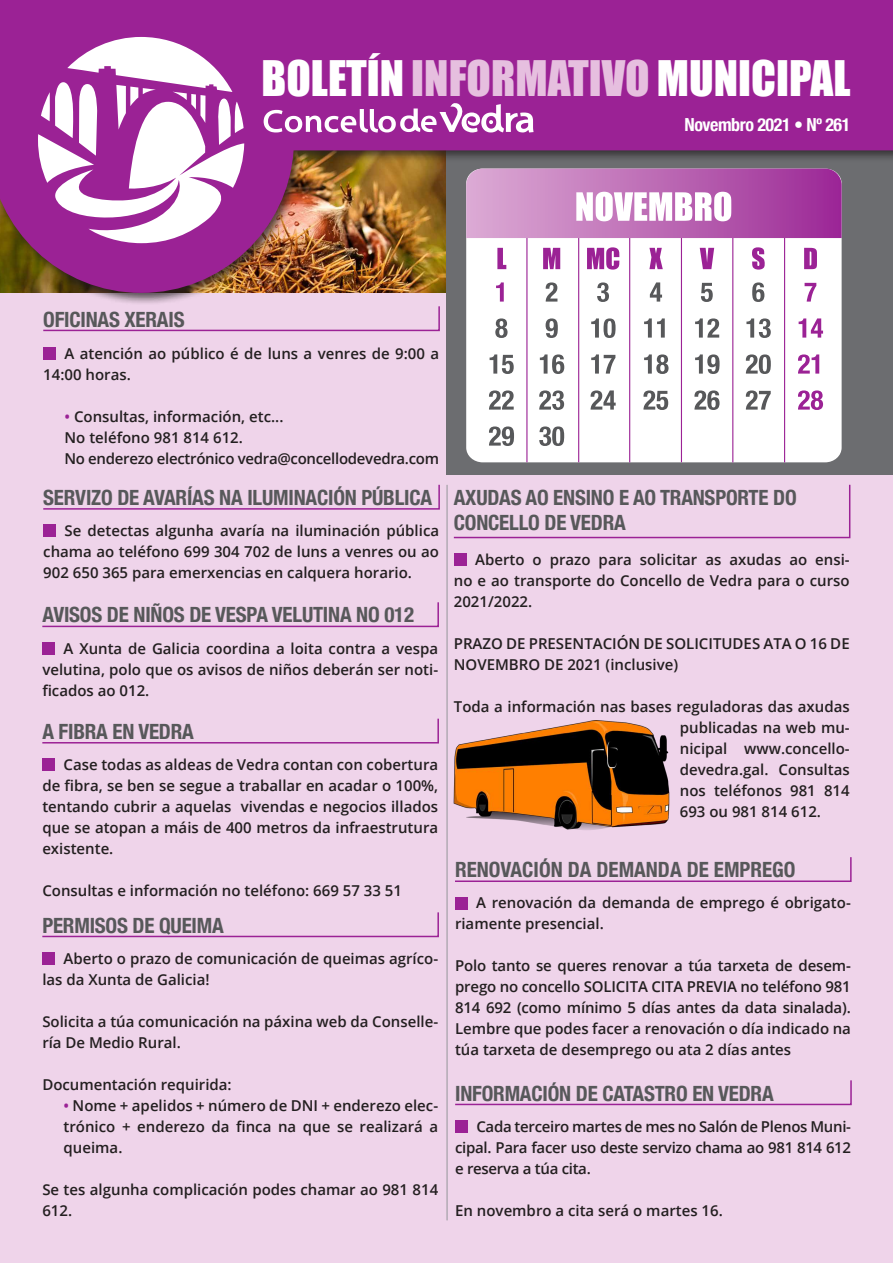
<style>
.page{position:relative;width:893px;height:1263px;background:#fff}
.page>*{position:absolute;margin:0;border:0;box-sizing:border-box;transform-origin:0 0}
.t1{font:45px "Impact";color:#fff}
.Titulares_Noticias{font:700 condensed 21px/25.2px "Helvetica Neue";letter-spacing:-.01em;color:#57585a}
.t2{font:700 condensed 18px "Helvetica Neue";letter-spacing:-.025em;color:#fff}
.Texto{font:600 15px/21px "Open Sans";color:#231f20;text-align:justify}
.Texto-2{font:600 15px "Open Sans";letter-spacing:-.02em;color:#231f20}
.s1{color:#e6bfdf}
.s2{color:#9b2295}
</style>
<div class="page">
<div style="left:0;top:147px;width:893px;height:1116px;background:#efd4ea"></div>
<div style="left:446px;top:147px;width:447px;height:328px;background:#6c6d70"></div>
<div style="left:0;top:0;width:893px;height:305px;background:#231f20;opacity:.75"></div>
<img style="left:0;top:0;width:893px;height:293px">
<svg style="left:38px;top:37px;width:206px;height:206px"></svg>
<svg style="left:264px;top:103px;width:270px;height:29px"></svg>
<hr style="left:447px;top:485px;width:1px;height:735px;background:#939598">
<svg style="left:43px;top:306px;width:397px;height:26px"></svg>
<div style="left:43px;top:347px;width:13px;height:13px;background:#9b2295"></div>
<svg style="left:43px;top:484px;width:397px;height:26px"></svg>
<div style="left:43px;top:525px;width:13px;height:12px;background:#9b2295"></div>
<svg style="left:455px;top:1080px;width:397px;height:26px"></svg>
<div style="left:455px;top:1120px;width:13px;height:12px;background:#9b2295"></div>
<svg style="left:42px;top:602px;width:397px;height:26px"></svg>
<div style="left:42px;top:642px;width:13px;height:13px;background:#9b2295"></div>
<svg style="left:453px;top:484px;width:398px;height:55px"></svg>
<div style="left:454px;top:553px;width:12px;height:13px;background:#9b2295"></div>
<div style="left:466px;top:169px;width:376px;height:293px;background:#fff;border-radius:16px"></div>
<svg style="left:497px;top:248px;width:9px;height:21px"></svg>
<svg style="left:543px;top:248px;width:17px;height:21px"></svg>
<svg style="left:587px;top:247px;width:32px;height:23px"></svg>
<svg style="left:649px;top:248px;width:14px;height:21px"></svg>
<svg style="left:700px;top:248px;width:14px;height:21px"></svg>
<svg style="left:752px;top:247px;width:13px;height:23px"></svg>
<svg style="left:804px;top:248px;width:13px;height:21px"></svg>
<svg style="left:496px;top:282px;width:8px;height:20px"></svg>
<svg style="left:546px;top:282px;width:11px;height:20px"></svg>
<svg style="left:597px;top:282px;width:12px;height:20px"></svg>
<svg style="left:650px;top:282px;width:12px;height:20px"></svg>
<svg style="left:701px;top:283px;width:12px;height:19px"></svg>
<svg style="left:752px;top:282px;width:12px;height:20px"></svg>
<svg style="left:805px;top:283px;width:11px;height:19px"></svg>
<svg style="left:495px;top:318px;width:13px;height:20px"></svg>
<svg style="left:546px;top:318px;width:12px;height:20px"></svg>
<svg style="left:591px;top:318px;width:25px;height:20px"></svg>
<svg style="left:644px;top:318px;width:21px;height:20px"></svg>
<svg style="left:695px;top:318px;width:24px;height:20px"></svg>
<svg style="left:746px;top:318px;width:25px;height:20px"></svg>
<svg style="left:799px;top:318px;width:24px;height:20px"></svg>
<svg style="left:490px;top:354px;width:24px;height:20px"></svg>
<svg style="left:540px;top:354px;width:24px;height:20px"></svg>
<svg style="left:591px;top:354px;width:24px;height:20px"></svg>
<svg style="left:644px;top:354px;width:24px;height:20px"></svg>
<svg style="left:695px;top:354px;width:24px;height:20px"></svg>
<svg style="left:746px;top:354px;width:25px;height:20px"></svg>
<svg style="left:798px;top:354px;width:21px;height:20px"></svg>
<svg style="left:489px;top:390px;width:25px;height:20px"></svg>
<svg style="left:539px;top:390px;width:25px;height:20px"></svg>
<svg style="left:591px;top:390px;width:25px;height:20px"></svg>
<svg style="left:643px;top:390px;width:25px;height:20px"></svg>
<svg style="left:694px;top:390px;width:25px;height:20px"></svg>
<svg style="left:746px;top:390px;width:25px;height:20px"></svg>
<svg style="left:798px;top:390px;width:25px;height:20px"></svg>
<svg style="left:489px;top:426px;width:25px;height:20px"></svg>
<svg style="left:539px;top:426px;width:25px;height:20px"></svg>
<hr style="left:526px;top:232px;width:1px;height:230px;background:#9b2295">
<hr style="left:578px;top:234px;width:1px;height:228px;background:#9b2295">
<hr style="left:629px;top:233px;width:1px;height:229px;background:#9b2295">
<hr style="left:681px;top:232px;width:1px;height:230px;background:#9b2295">
<hr style="left:732px;top:232px;width:1px;height:230px;background:#9b2295">
<hr style="left:784px;top:230px;width:1px;height:232px;background:#9b2295">
<svg style="left:466px;top:169px;width:376px;height:69px"></svg>
<svg style="left:455px;top:857px;width:397px;height:25px"></svg>
<div style="left:455px;top:897px;width:12px;height:12px;background:#9b2295"></div>
<svg style="left:42px;top:718px;width:397px;height:26px"></svg>
<div style="left:42px;top:758px;width:13px;height:13px;background:#9b2295"></div>
<img style="left:454px;top:721px;width:216px;height:109px">
<svg style="left:42px;top:912px;width:397px;height:26px"></svg>
<div style="left:42px;top:952px;width:13px;height:13px;background:#9b2295"></div>
<p class="Titulares_Noticias" style="left:43px;top:305px;width:143px">OFICINAS XERAIS</p>
<p class="t1" style="left:261px;top:43px;width:590px">BOLETÍN <span class="s1">INFORMATIVO</span> MUNICIPAL</p>
<p class="t2" style="left:685px;top:110px;width:167px">Novembro 2021 • Nº 261</p>
<p class="Texto" style="left:43px;top:342px;width:397px;text-indent:21px">A atención ao público é de luns a venres de 9:00 a<br>14:00 horas.</p>
<p class="Texto" style="left:65px;top:405px;width:220px"><span class="s2">•</span> Consultas, información, etc...</p>
<p class="Texto" style="left:65px;top:426px;width:180px">No teléfono 981 814 612.</p>
<p class="Texto-2" style="left:65px;top:448px;width:376px">No enderezo electrónico vedra@concellodevedra.com</p>
<p class="Titulares_Noticias" style="left:43px;top:483px;width:390px">SERVIZO DE AVARÍAS NA ILUMINACIÓN PÚBLICA</p>
<p class="Texto" style="left:43px;top:520px;width:397px;text-indent:21px">Se detectas algunha avaría na iluminación pública chama ao teléfono 699 304 702 de luns a venres ou ao 902 650 365 para emerxencias en calquera horario.</p>
<p class="Titulares_Noticias" style="left:42px;top:601px;width:373px">AVISOS DE NIÑOS DE VESPA VELUTINA NO 012</p>
<p class="Texto" style="left:42px;top:637px;width:397px;text-indent:21px">A Xunta de Galicia coordina a loita contra a vespa velutina, polo que os avisos de niños deberán ser noti&shy;ficados ao 012.</p>
<p class="Titulares_Noticias" style="left:42px;top:717px;width:153px">A FIBRA EN VEDRA</p>
<p class="Texto" style="left:42px;top:754px;width:397px;text-indent:21px">Case todas as aldeas de Vedra contan con cobertura de fibra, se ben se segue a traballar en acadar o 100%, tentando cubrir a aquelas vivendas e negocios illados que se atopan a máis de 400 metros da infraestrutura existente.</p>
<p class="Texto" style="left:42px;top:880px;width:361px">Consultas e información no teléfono: 669 57 33 51</p>
<p class="Titulares_Noticias" style="left:42px;top:911px;width:183px">PERMISOS DE QUEIMA</p>
<p class="Texto" style="left:42px;top:947px;width:397px;text-indent:21px">Aberto o prazo de comunicación de queimas agríco&shy;las da Xunta de Galicia!</p>
<p class="Texto" style="left:42px;top:1010px;width:397px">Solicita a túa comunicación na páxina web da Conselle&shy;ría De Medio Rural.</p>
<p class="Texto" style="left:42px;top:1073px;width:191px">Documentación requirida:</p>
<p class="Texto" style="left:64px;top:1094px;width:376px"><span class="s2">•</span> Nome + apelidos + número de DNI + enderezo elec&shy;trónico + enderezo da finca na que se realizará a queima.</p>
<p class="Texto" style="left:42px;top:1178px;width:397px">Se tes algunha complicación podes chamar ao 981 814<br>612.</p>
<p class="Titulares_Noticias" style="left:454px;top:483px;width:344px">AXUDAS AO ENSINO E AO TRANSPORTE DO<br>CONCELLO DE VEDRA</p>
<p class="Texto" style="left:454px;top:548px;width:397px;text-indent:21px">Aberto o prazo para solicitar as axudas ao ensi&shy;no e ao transporte do Concello de Vedra para o curso 2021/2022.</p>
<p class="Texto" style="left:454px;top:632px;width:397px">PRAZO DE PRESENTACIÓN DE SOLICITUDES ATA O 16 DE<br>NOVEMBRO DE 2021 (inclusive)</p>
<p class="Texto" style="left:680px;top:695px;width:171px;text-indent:-226px">Toda a información nas bases reguladoras das axudas publicadas na web mu&shy;nicipal www.concello&shy;devedra.gal. Consultas nos teléfonos 981 814<br>693 ou 981 814 612.</p>
<p class="Titulares_Noticias" style="left:455px;top:856px;width:342px">RENOVACIÓN DA DEMANDA DE EMPREGO</p>
<p class="Texto" style="left:455px;top:892px;width:397px;text-indent:21px">A renovación da demanda de emprego é obrigato&shy;riamente presencial.</p>
<p class="Texto" style="left:455px;top:955px;width:397px">Polo tanto se queres renovar a túa tarxeta de desem&shy;prego no concello SOLICITA CITA PREVIA no teléfono 981<br>814 692 (como mínimo 5 días antes da data sinalada).<br>Lembre que podes facer a renovación o día indicado na túa tarxeta de desemprego ou ata 2 días antes</p>
<p class="Titulares_Noticias" style="left:455px;top:1079px;width:320px">INFORMACIÓN DE CATASTRO EN VEDRA</p>
<p class="Texto" style="left:455px;top:1115px;width:397px;text-indent:21px">Cada terceiro martes de mes no Salón de Plenos Muni&shy;cipal. Para facer uso deste servizo chama ao 981 814 612 e reserva a túa cita.</p>
<p class="Texto" style="left:455px;top:1199px;width:269px">En novembro a cita será o martes 16.</p>
</div>
